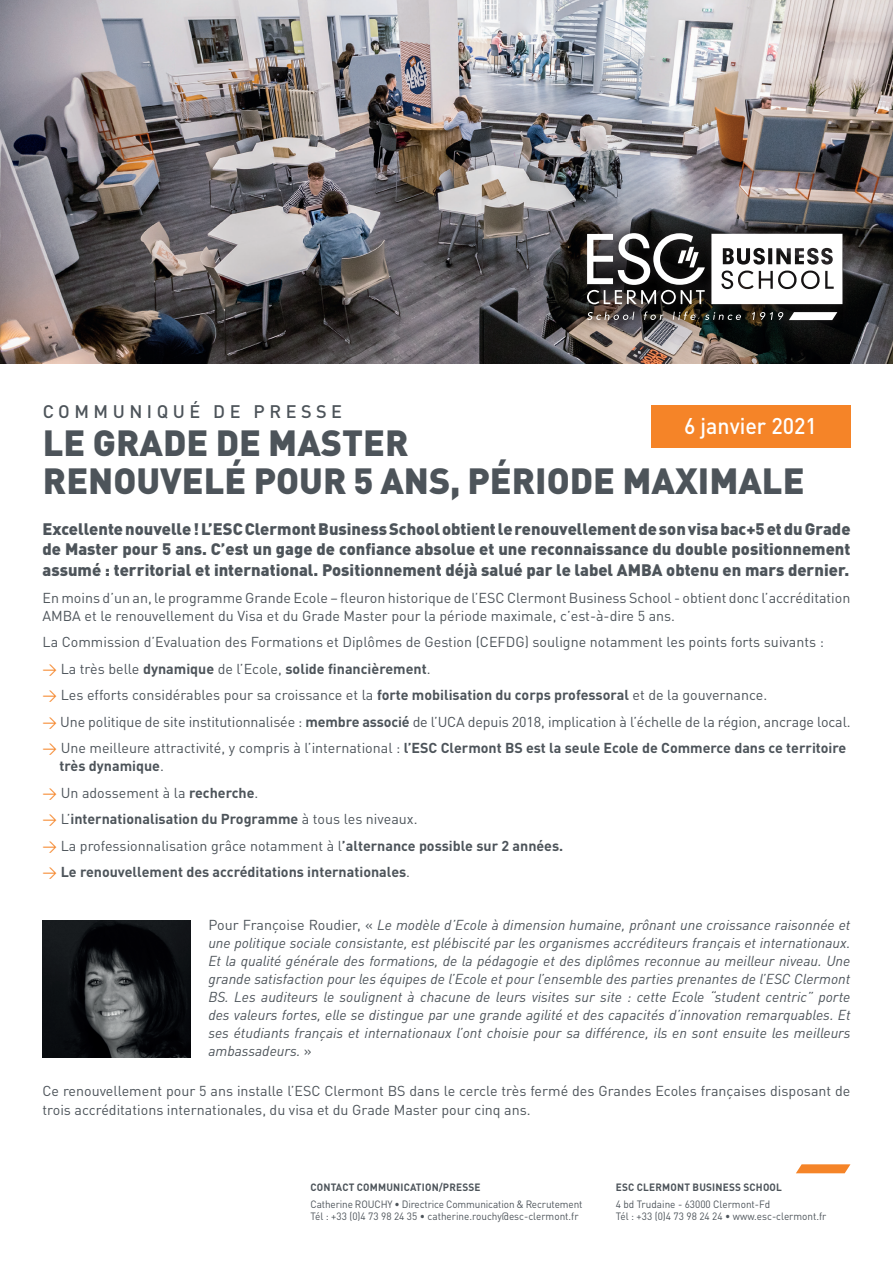
<style>
.page{position:relative;width:893px;height:1263px;background:#fff}
.page>*{position:absolute;margin:0;border:0;box-sizing:border-box;transform-origin:0 0}
.t1{font:900 36px/37.5px "DIN Pro";color:#4d545a}
.t2{font:500 22.5px "DIN Pro";color:#fff;scale:.95 1}
.t3{font:500 18px "DIN Pro";letter-spacing:.25em;color:#4d545a}
.t4{font:900 16.5px/19.8px "DIN Pro";color:#4d545a}
.t5{font:14.25px/18px "DIN Pro";color:#4d545a}
.t6{font:italic 14.25px/18px "DIN Pro";color:#4d545a;text-align:justify}
.t7{font:700 14.25px/18px "DIN Pro";color:#4d545a}
.t8{font:10.5px/12.6px "DIN Pro";color:#4d545a;scale:.95 1}
.t9{font:700 10.5px "DIN Pro";letter-spacing:.02em;color:#4d545a;scale:.95 1}
.s1{font-weight:400;color:#f58427}
.s2{font-weight:400}
.s3{color:#f58427}
.s4{font-weight:700}
.s5{font-style:normal}
</style>
<div class="page">
<img style="left:0;top:0;width:893px;height:364px">
<svg style="left:589px;top:217px;width:253px;height:7px;background:#5c5f66"></svg>
<div style="left:578px;top:224px;width:273px;height:105px;background:#231f20;opacity:.75"></div>
<svg style="left:587px;top:312px;width:47px;height:8px"></svg>
<svg style="left:644px;top:312px;width:19px;height:8px"></svg>
<svg style="left:673px;top:312px;width:23px;height:8px"></svg>
<svg style="left:705px;top:312px;width:36px;height:8px"></svg>
<svg style="left:752px;top:312px;width:31px;height:8px"></svg>
<svg style="left:711px;top:234px;width:131px;height:70px"></svg>
<svg style="left:587px;top:233px;width:118px;height:71px"></svg>
<svg style="left:789px;top:312px;width:48px;height:8px"></svg>
<div style="left:651px;top:405px;width:199px;height:43px;background:#f58428"></div>
<svg style="left:796px;top:1164px;width:54px;height:9px"></svg>
<img style="left:43px;top:921px;width:148px;height:137px">
<p class="t3" style="left:43px;top:397px;width:301px">COMMUNIQUÉ DE PRESSE</p>
<h2 class="t2" style="left:684px;top:408px;width:141px">6 janvier 2021</h2>
<h1 class="t1" style="left:43px;top:420px;width:763px">LE GRADE DE MASTER<br>RENOUVELÉ POUR 5 ANS, PÉRIODE MAXIMALE</h1>
<p class="t4" style="left:43px;top:517px;width:809px">Excellente nouvelle ! L’ESC Clermont Business School obtient le renouvellement de son visa bac+5 et du Grade de Master pour 5 ans. C’est un gage de confiance absolue et une reconnaissance du double positionnement</p>
<p class="t4" style="left:43px;top:558px;width:808px">assumé : territorial et international. Positionnement déjà salué par le label AMBA obtenu en mars dernier.</p>
<p class="t5" style="left:43px;top:587px;width:809px">En moins d’un an, le programme Grande Ecole – fleuron historique de l’ESC Clermont Business School - obtient donc l’accréditation<br>AMBA et le renouvellement du Visa et du Grade Master pour la période maximale, c’est-à-dire 5 ans.</p>
<p class="t5" style="left:43px;top:632px;width:783px">La Commission d’Evaluation des Formations et Diplômes de Gestion (CEFDG) souligne notamment les points forts suivants :</p>
<p class="t7" style="left:43px;top:658px;width:389px"><span class="s1">→</span> <span class="s2">La très belle</span> dynamique <span class="s2">de l’Ecole,</span> solide financièrement<span class="s2">.</span></p>
<p class="t5" style="left:43px;top:685px;width:726px"><span class="s3">→</span> Les efforts considérables pour sa croissance et la <span class="s4">forte mobilisation du corps professoral</span> et de la gouvernance.</p>
<p class="t5" style="left:43px;top:711px;width:809px"><span class="s3">→</span> Une politique de site institutionnalisée : <span class="s4">membre associé</span> de l’UCA depuis 2018, implication à l’échelle de la région, ancrage local.</p>
<p class="t7" style="left:60px;top:737px;width:788px;text-indent:-17px"><span class="s1">→</span> <span class="s2">Une meilleure attractivité, y compris à l’international :</span> l’ESC Clermont BS est la seule Ecole de Commerce dans ce territoire très dynamique<span class="s2">.</span></p>
<p class="t5" style="left:43px;top:782px;width:217px"><span class="s3">→</span> Un adossement à la <span class="s4">recherche</span>.</p>
<p class="t7" style="left:43px;top:808px;width:376px"><span class="s1">→</span> <span class="s2">L’</span>internationalisation du Programme <span class="s2">à tous les niveaux.</span></p>
<p class="t5" style="left:43px;top:835px;width:522px"><span class="s3">→</span> La professionnalisation grâce notamment à l<span class="s4">’alternance possible sur 2 années.</span></p>
<p class="t7" style="left:43px;top:861px;width:369px"><span class="s1">→</span> Le renouvellement des accréditations internationales<span class="s2">.</span></p>
<p class="t6" style="left:208px;top:915px;width:644px"><span class="s5">Pour Françoise Roudier, «</span> Le modèle d’Ecole à dimension humaine, prônant une croissance raisonnée et une politique sociale consistante, est plébiscité par les organismes accréditeurs français et internationaux.<br>Et la qualité générale des formations, de la pédagogie et des diplômes reconnue au meilleur niveau. Une grande satisfaction pour les équipes de l’Ecole et pour l’ensemble des parties prenantes de l’ESC Clermont BS. Les auditeurs le soulignent à chacune de leurs visites sur site : cette Ecole “student centric” porte des valeurs fortes, elle se distingue par une grande agilité et des capacités d’innovation remarquables. Et ses étudiants français et internationaux l’ont choisie pour sa différence, ils en sont ensuite les meilleurs ambassadeurs. <span class="s5">»</span></p>
<p class="t5" style="left:43px;top:1079px;width:809px;line-height:19.5px">Ce renouvellement pour 5 ans installe l’ESC Clermont BS dans le cercle très fermé des Grandes Ecoles françaises disposant de trois accréditations internationales, du visa et du Grade Master pour cinq ans.</p>
<p class="t9" style="left:310px;top:1178px;width:181px">CONTACT COMMUNICATION/PRESSE</p>
<p class="t8" style="left:310px;top:1197px;width:288px">Catherine ROUCHY • Directrice Communication &amp; Recrutement<br>Tél : +33 (0)4 73 98 24 35 • catherine.rouchy@esc-clermont.fr</p>
<p class="t9" style="left:616px;top:1178px;width:176px">ESC CLERMONT BUSINESS SCHOOL</p>
<p class="t8" style="left:616px;top:1197px;width:223px">4 bd Trudaine - 63000 Clermont-Fd<br>Tél : +33 (0)4 73 98 24 24 • www.esc-clermont.fr</p>
</div>
